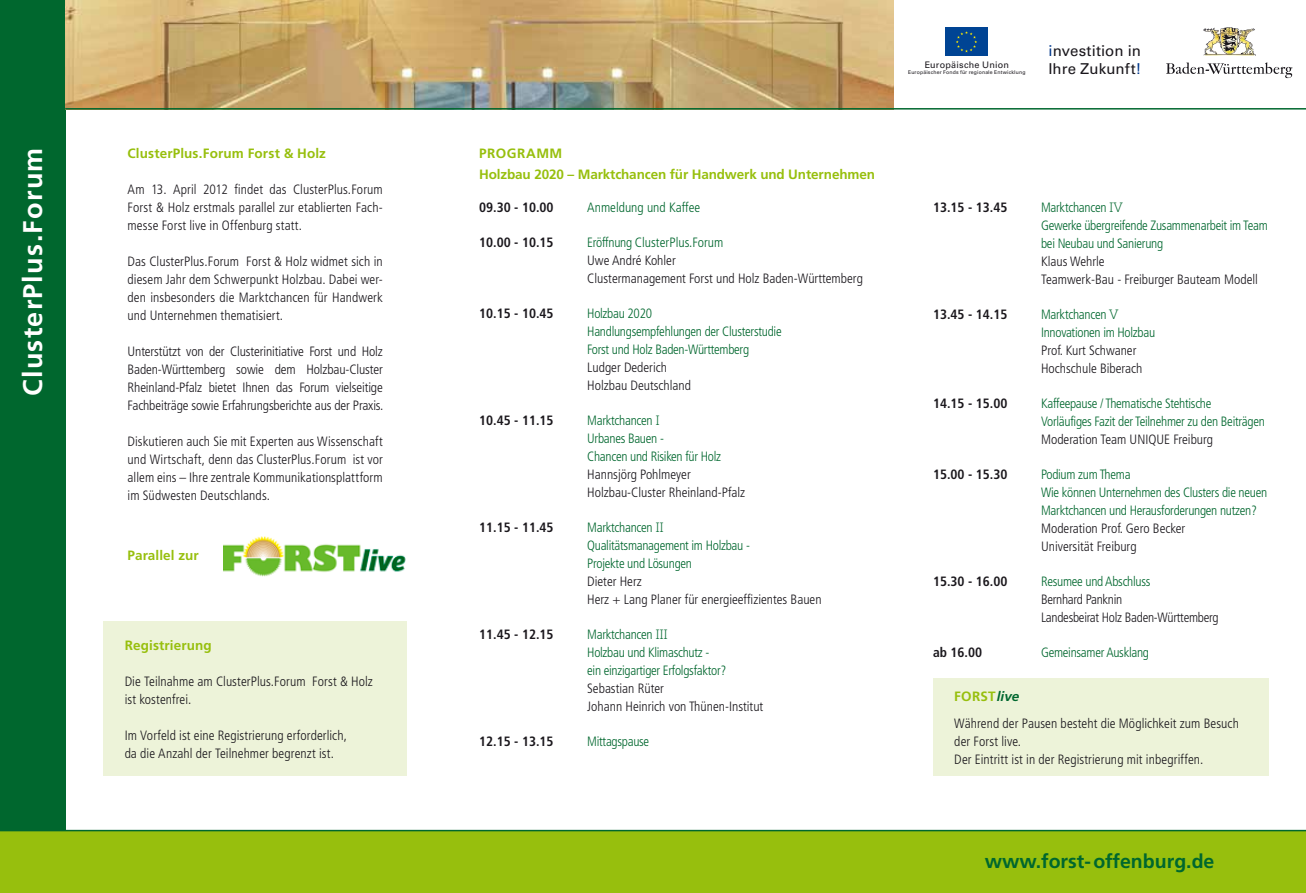
<style>
.page{position:relative;width:1306px;height:893px;background:#fff}
.page>*{position:absolute;margin:0;border:0;box-sizing:border-box;transform-origin:0 0}
.t1{font:700 27px "Frutiger";letter-spacing:.045em;color:#fff}
.t2{font:700 19.5px "Frutiger";color:#00672e}
.t3{font:15px/18px "Univers LT";letter-spacing:.005em;color:#1a171c}
.t4{font:300 condensed 13.5px/18px "Frutiger";color:#1a171c}
.t5{font:300 condensed 13.5px/18px "Frutiger";letter-spacing:-.02em;color:#00672e}
.t6{font:700 condensed 13.5px "Frutiger";color:#1a171c}
.t7{font:700 13.5px/20.4px "Frutiger";letter-spacing:.005em;color:#97bf0d}
.t8{font:300 condensed 13.5px/18px "Frutiger";letter-spacing:-.02em;color:#1a171c}
.t9{font:300 condensed 13.5px "Frutiger";color:#00672e}
.t10{font:9px "Univers LT";letter-spacing:.025em;color:#1a171c}
.t11{font:5.1px "Univers LT";letter-spacing:.025em;color:#1a171c}
.s1{font-family:"Caecilia LT Std";font-stretch:normal}
.s2{color:#00378b}
.s3{font-weight:700;font-stretch:normal;color:#97bf0d}
.s4{font-weight:700;font-style:italic;font-stretch:normal;color:#00672e}
</style>
<div class="page">
<div style="left:893px;top:831px;width:412px;height:62px;background:#97bf0d"></div>
<div style="left:0;top:0;width:65px;height:831px;background:#00672e"></div>
<img style="left:223px;top:537px;width:183px;height:40px">
<div style="left:0;top:831px;width:893px;height:62px;background:#97bf0d"></div>
<img style="left:65px;top:0;width:828px;height:108px">
<hr style="left:65px;top:108px;width:1240px;height:2px;background:#00672e">
<div style="left:933px;top:678px;width:335px;height:98px;background:#edf3d9"></div>
<div style="left:103px;top:621px;width:304px;height:155px;background:#edf3d9"></div>
<hr style="left:0;top:830px;width:1305px;height:1px;background:#00672e">
<svg style="left:945px;top:27px;width:43px;height:29px"></svg>
<div style="left:945px;top:28px;width:42px;height:28px;background:#004494"></div>
<svg style="left:956px;top:31px;width:21px;height:21px"></svg>
<img style="left:1203px;top:28px;width:53px;height:28px">
<svg style="left:1166px;top:62px;width:126px;height:17px"></svg>
<h1 class="t1" style="left:17px;top:396px;width:249px;rotate:-90deg">ClusterPlus.Forum</h1>
<p class="t7" style="left:128px;top:143px;width:200px">ClusterPlus.Forum Forst &amp; Holz</p>
<p class="t4" style="left:128px;top:181px;width:257px;text-align:justify">Am 13. April 2012 findet das ClusterPlus.Forum Forst &amp; Holz erstmals parallel zur etablierten Fach&shy;messe Forst live in Offenburg statt.</p>
<p class="t4" style="left:128px;top:253px;width:257px;text-align:justify">Das ClusterPlus.Forum Forst &amp; Holz widmet sich in diesem Jahr dem Schwerpunkt Holzbau. Dabei wer&shy;den insbesonders die Marktchancen für Handwerk und Unternehmen thematisiert.</p>
<p class="t4" style="left:128px;top:343px;width:257px;text-align:justify">Unterstützt von der Clusterinitiative Forst und Holz Baden-Württemberg sowie dem Holzbau-Cluster Rheinland-Pfalz bietet Ihnen das Forum vielseitige Fachbeiträge sowie Erfahrungsberichte aus der Praxis.</p>
<p class="t4" style="left:128px;top:433px;width:257px;text-align:justify">Diskutieren auch Sie mit Experten aus Wissenschaft und Wirtschaft, denn das ClusterPlus.Forum ist vor allem eins – Ihre zentrale Kommunikationsplattform im Südwesten Deutschlands.</p>
<p class="t7" style="left:128px;top:545px;width:73px">Parallel zur</p>
<p class="t7" style="left:125px;top:634px;width:89px">Registrierung</p>
<p class="t4" style="left:125px;top:672px;width:250px">Die Teilnahme am ClusterPlus.Forum Forst &amp; Holz ist kostenfrei.</p>
<p class="t4" style="left:125px;top:726px;width:224px">Im Vorfeld ist eine Registrierung erforderlich, da die Anzahl der Teilnehmer begrenzt ist.</p>
<p class="t7" style="left:479px;top:143px;width:397px">PROGRAMM<br>Holzbau 2020 – Marktchancen für Handwerk und Unternehmen</p>
<p class="t6" style="left:479px;top:199px;width:76px">09.30 - 10.00</p>
<p class="t9" style="left:587px;top:199px;width:114px">Anmeldung und Kaffee</p>
<p class="t6" style="left:479px;top:234px;width:76px">10.00 - 10.15</p>
<p class="t9" style="left:587px;top:234px;width:138px">Eröffnung ClusterPlus.Forum</p>
<p class="t4" style="left:587px;top:251px;width:277px">Uwe André Kohler<br>Clustermanagement Forst und Holz Baden-Württemberg</p>
<p class="t6" style="left:479px;top:305px;width:76px">10.15 - 10.45</p>
<p class="t5" style="left:587px;top:304px;width:196px">Holzbau 2020<br>Handlungsempfehlungen der Clusterstudie<br>Forst und Holz Baden-Württemberg</p>
<p class="t4" style="left:587px;top:358px;width:105px">Ludger Dederich<br>Holzbau Deutschland</p>
<p class="t6" style="left:479px;top:412px;width:76px">10.45 - 11.15</p>
<p class="t5" style="left:587px;top:411px;width:135px">Marktchancen <span class="s1">I<br></span>Urbanes Bauen -<br>Chancen und Risiken für Holz</p>
<p class="t4" style="left:587px;top:465px;width:160px">Hannsjörg Pohlmeyer<br>Holzbau-Cluster Rheinland-Pfalz</p>
<p class="t6" style="left:479px;top:519px;width:76px">11.15 - 11.45</p>
<p class="t5" style="left:587px;top:518px;width:164px">Marktchancen <span class="s1">II<br></span>Qualitätsmanagement im Holzbau -<br>Projekte und Lösungen</p>
<p class="t4" style="left:587px;top:572px;width:236px">Dieter Herz<br>Herz + Lang Planer für energieeffizientes Bauen</p>
<p class="t6" style="left:479px;top:626px;width:76px">11.45 - 12.15</p>
<p class="t5" style="left:587px;top:625px;width:141px">Marktchancen <span class="s1">III<br></span>Holzbau und Klimaschutz - ein einzigartiger Erfolgsfaktor?</p>
<p class="t4" style="left:587px;top:679px;width:178px">Sebastian Rüter<br>Johann Heinrich von Thünen-Institut</p>
<p class="t6" style="left:479px;top:733px;width:76px">12.15 - 13.15</p>
<p class="t5" style="left:587px;top:732px;width:64px">Mittagspause</p>
<p class="t10" style="left:924px;top:59px;width:86px">Europäische Union</p>
<p class="t11" style="left:908px;top:69px;width:119px">Europäischer Fonds für regionale Entwicklung</p>
<p class="t3" style="left:1048px;top:42px;width:94px"><span class="s2">i</span>nvestition in<br>Ihre Zukunft<span class="s2">!</span></p>
<p class="t6" style="left:933px;top:200px;width:76px">13.15 - 13.45</p>
<p class="t5" style="left:1041px;top:199px;width:228px">Marktchancen <span class="s1">IV<br></span>Gewerke übergreifende Zusammenarbeit im Team bei Neubau und Sanierung</p>
<p class="t4" style="left:1041px;top:253px;width:218px">Klaus Wehrle<br>Teamwerk-Bau - Freiburger Bauteam Modell</p>
<p class="t6" style="left:933px;top:307px;width:76px">13.45 - 14.15</p>
<p class="t5" style="left:1041px;top:306px;width:116px">Marktchancen <span class="s1">V<br></span>Innovationen im Holzbau</p>
<p class="t4" style="left:1041px;top:342px;width:103px">Prof. Kurt Schwaner<br>Hochschule Biberach</p>
<p class="t6" style="left:933px;top:396px;width:76px">14.15 - 15.00</p>
<p class="t5" style="left:1041px;top:395px;width:225px">Kaffeepause / Thematische Stehtische<br>Vorläufiges Fazit der Teilnehmer zu den Beiträgen</p>
<p class="t4" style="left:1041px;top:431px;width:174px">Moderation Team UNIQUE Freiburg</p>
<p class="t6" style="left:933px;top:467px;width:76px">15.00 - 15.30</p>
<p class="t5" style="left:1041px;top:466px;width:228px">Podium zum Thema<br>Wie können Unternehmen des Clusters die neuen<br>Marktchancen und Herausforderungen nutzen?</p>
<p class="t4" style="left:1041px;top:520px;width:146px">Moderation Prof. Gero Becker<br>Universität Freiburg</p>
<p class="t6" style="left:933px;top:574px;width:76px">15.30 - 16.00</p>
<p class="t5" style="left:1041px;top:573px;width:111px">Resumee und Abschluss</p>
<p class="t8" style="left:1041px;top:591px;width:179px">Bernhard Panknin<br>Landesbeirat Holz Baden-Württemberg</p>
<p class="t6" style="left:933px;top:645px;width:51px">ab 16.00</p>
<p class="t5" style="left:1041px;top:644px;width:109px">Gemeinsamer Ausklang</p>
<p class="t4" style="left:954px;top:683px;width:286px;line-height:27px"><span class="s3">FORST</span><span class="s4">live<br></span>Während der Pausen besteht die Möglichkeit zum Besuch</p>
<p class="t4" style="left:954px;top:732px;width:250px">der Forst live.<br>Der Eintritt ist in der Registrierung mit inbegriffen.</p>
<h2 class="t2" style="left:984px;top:850px;width:231px">www.forst-offenburg.de</h2>
</div>
